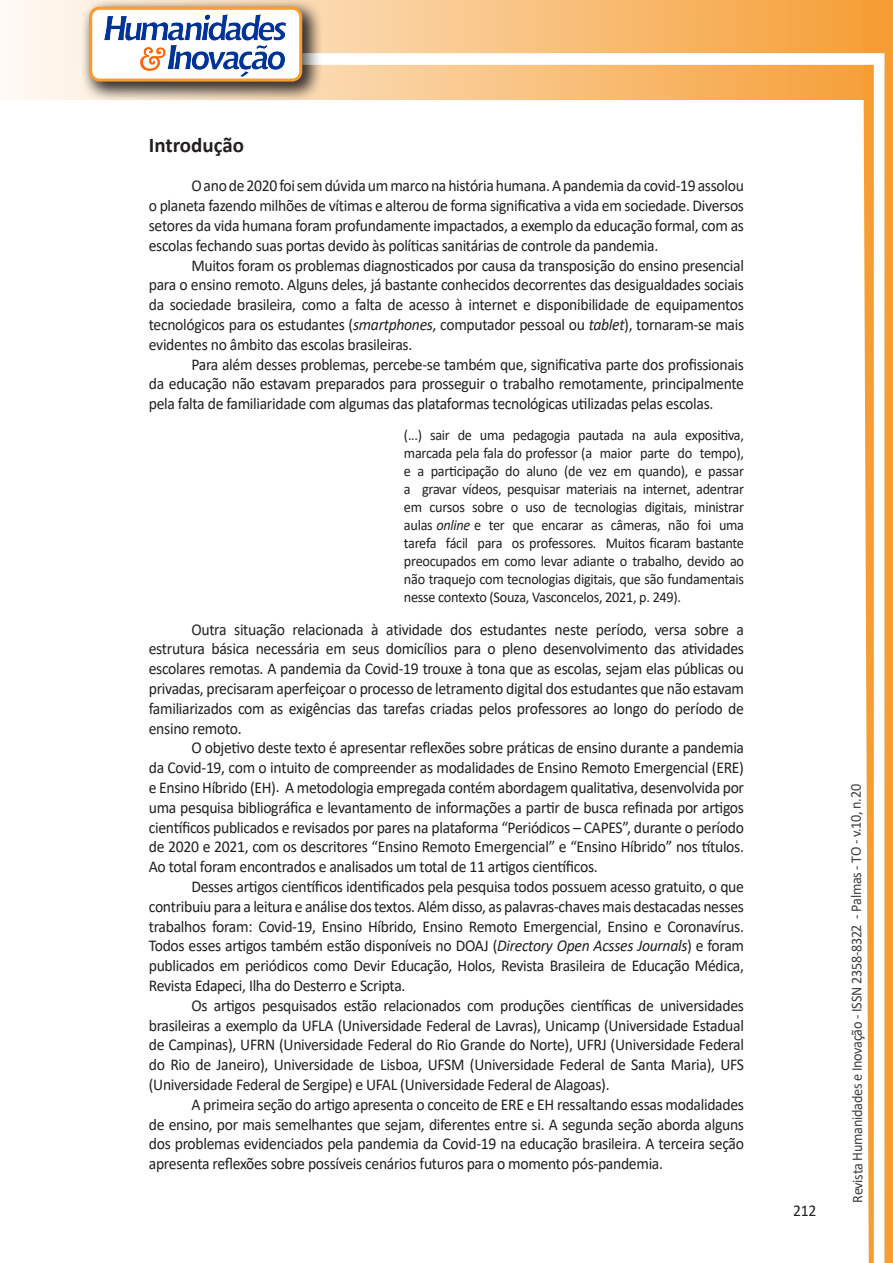
<style>
.page{position:relative;width:893px;height:1263px;background:#fff}
.page>*{position:absolute;margin:0;border:0;box-sizing:border-box;transform-origin:0 0}
.Titulo_2{font:700 21px "Calibri";color:#231f20}
.texto{font:16.5px/19.8px "Calibri";letter-spacing:-.02em;color:#231f20;text-align:justify;scale:.95 1}
.citacao{font:15px/18px "Calibri";letter-spacing:-.02em;color:#231f20;text-align:justify;scale:.95 1}
.t1{font:15px "Calibri";letter-spacing:-.025em;color:#3e3e3f;scale:.95 1}
.s1{font-style:italic}
</style>
<div class="page">
<svg style="left:5px;top:0;width:858px;height:100px;background:#f9c484"></svg>
<div style="left:302px;top:53px;width:582px;height:12px;background:#fff;border:2px solid #fff"></div>
<svg style="left:863px;top:0;width:30px;height:1263px"></svg>
<div style="left:81px;top:0;width:241px;height:102px;background:#231f20;opacity:.75"></div>
<div style="left:91px;top:8px;width:210px;height:72px;background:#fff;border-radius:9px"></div>
<img style="left:104px;top:14px;width:181px;height:62px">
<div style="left:89px;top:7px;width:213px;height:75px;border:3px solid #f69e34;border-radius:9px"></div>
<p class="Titulo_2" style="left:149px;top:130px;width:97px">Introdução</p>
<p class="texto" style="left:149px;top:176px;width:628px;text-indent:43px">O ano de 2020 foi sem dúvida um marco na história humana. A pandemia da covid-19 assolou o planeta fazendo milhões de vítimas e alterou de forma significativa a vida em sociedade. Diversos setores da vida humana foram profundamente impactados, a exemplo da educação formal, com as escolas fechando suas portas devido às políticas sanitárias de controle da pandemia.</p>
<p class="texto" style="left:149px;top:255px;width:628px;text-indent:43px">Muitos foram os problemas diagnosticados por causa da transposição do ensino presencial para o ensino remoto. Alguns deles, já bastante conhecidos decorrentes das desigualdades sociais da sociedade brasileira, como a falta de acesso à internet e disponibilidade de equipamentos tecnológicos para os estudantes (<span class="s1">smartphones</span>, computador pessoal ou <span class="s1">tablet</span>), tornaram-se mais evidentes no âmbito das escolas brasileiras.</p>
<p class="texto" style="left:149px;top:354px;width:628px;text-indent:43px">Para além desses problemas, percebe-se também que, significativa parte dos profissionais da educação não estavam preparados para prosseguir o trabalho remotamente, principalmente pela falta de familiaridade com algumas das plataformas tecnológicas utilizadas pelas escolas.</p>
<p class="citacao" style="left:404px;top:426px;width:360px">(...) sair de uma pedagogia pautada na aula expositiva, marcada pela fala do professor (a maior parte do tempo), e a participação do aluno (de vez em quando), e passar a gravar vídeos, pesquisar materiais na internet, adentrar em cursos sobre o uso de tecnologias digitais, ministrar aulas <span class="s1">online</span> e ter que encarar as câmeras, não foi uma tarefa fácil para os professores. Muitos ficaram bastante preocupados em como levar adiante o trabalho, devido ao não traquejo com tecnologias digitais, que são fundamentais nesse contexto (Souza, Vasconcelos, 2021, p. 249).</p>
<p class="texto" style="left:149px;top:619px;width:628px;text-indent:43px">Outra situação relacionada à atividade dos estudantes neste período, versa sobre a estrutura básica necessária em seus domicílios para o pleno desenvolvimento das atividades escolares remotas. A pandemia da Covid-19 trouxe à tona que as escolas, sejam elas públicas ou privadas, precisaram aperfeiçoar o processo de letramento digital dos estudantes que não estavam familiarizados com as exigências das tarefas criadas pelos professores ao longo do período de ensino remoto.</p>
<p class="texto" style="left:149px;top:738px;width:628px;text-indent:43px">O objetivo deste texto é apresentar reflexões sobre práticas de ensino durante a pandemia da Covid-19, com o intuito de compreender as modalidades de Ensino Remoto Emergencial (ERE) e Ensino Híbrido (EH). A metodologia empregada contém abordagem qualitativa, desenvolvida por uma pesquisa bibliográfica e levantamento de informações a partir de busca refinada por artigos científicos publicados e revisados por pares na plataforma “Periódicos – CAPES”, durante o período de 2020 e 2021, com os descritores “Ensino Remoto Emergencial” e “Ensino Híbrido” nos títulos.<br>Ao total foram encontrados e analisados um total de 11 artigos científicos.</p>
<p class="texto" style="left:149px;top:876px;width:628px;text-indent:43px">Desses artigos científicos identificados pela pesquisa todos possuem acesso gratuito, o que contribuiu para a leitura e análise dos textos. Além disso, as palavras-chaves mais destacadas nesses trabalhos foram: Covid-19, Ensino Híbrido, Ensino Remoto Emergencial, Ensino e Coronavírus.<br>Todos esses artigos também estão disponíveis no DOAJ (<span class="s1">Directory Open Acsses Journals</span>) e foram publicados em periódicos como Devir Educação, Holos, Revista Brasileira de Educação Médica, Revista Edapeci, Ilha do Desterro e Scripta.</p>
<p class="texto" style="left:149px;top:995px;width:628px;text-indent:43px">Os artigos pesquisados estão relacionados com produções científicas de universidades brasileiras a exemplo da UFLA (Universidade Federal de Lavras), Unicamp (Universidade Estadual de Campinas), UFRN (Universidade Federal do Rio Grande do Norte), UFRJ (Universidade Federal do Rio de Janeiro), Universidade de Lisboa, UFSM (Universidade Federal de Santa Maria), UFS (Universidade Federal de Sergipe) e UFAL (Universidade Federal de Alagoas).</p>
<p class="texto" style="left:149px;top:1094px;width:628px;text-indent:43px">A primeira seção do artigo apresenta o conceito de ERE e EH ressaltando essas modalidades de ensino, por mais semelhantes que sejam, diferentes entre si. A segunda seção aborda alguns dos problemas evidenciados pela pandemia da Covid-19 na educação brasileira. A terceira seção apresenta reflexões sobre possíveis cenários futuros para o momento pós-pandemia.</p>
<p class="texto" style="left:793px;top:1200px;width:26px">212</p>
<p class="t1" style="left:846px;top:1203px;width:442px;rotate:-90deg">Revista Humanidades e Inovação - ISSN 2358-8322 - Palmas - TO - v.10, n.20</p>
</div>
